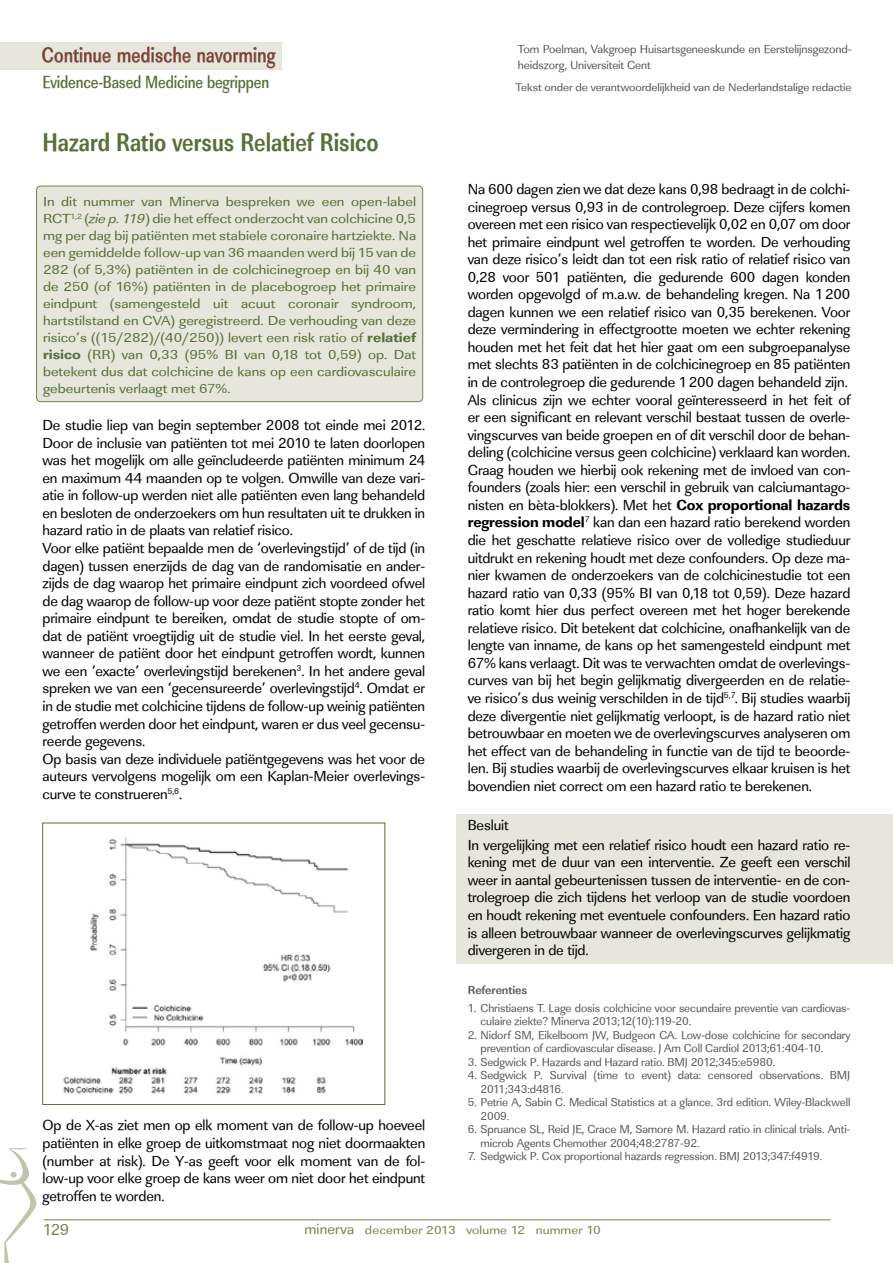
<style>
.page{position:relative;width:893px;height:1263px;background:#fff}
.page>*{position:absolute;margin:0;border:0;box-sizing:border-box;transform-origin:0 0}
.t1{font:700 26.4px "Linear Std Nr";color:#587037;scale:.91 1}
.t2{font:21.45px "Linear Std Nr";letter-spacing:.025em;color:#7d3629;scale:.91 1}
.t3{font:500 18.15px "Linear Std Nr";letter-spacing:-.01em;color:#587037;scale:.91 1}
.t4{font:16.5px "Linear Std";color:#748351}
.t5{font:15px/17.5px "Linear Std";letter-spacing:-.01em;color:#000}
.t6{font:13.5px/17px "Linear Std";color:#587037;text-align:justify;scale:1.11 1}
.t7{font:12.15px "Linear Std";letter-spacing:.01em;color:#748351;scale:1.11 1}
.t8{font:12px/16.5px "Linear Std";letter-spacing:-.01em;color:#58595b}
.t9{font:700 12px "Linear Std";letter-spacing:-.01em;color:#58595b}
.t10{font:11.85px/13.5px "Linear Std";letter-spacing:-.01em;color:#58595b}
.t11{font:11.4px "Linear Std";letter-spacing:-.01em;color:#58595b;scale:1.05 1}
.s1{font-style:italic}
.s2{font-family:"Linear Std Xbold"}
.s3{font-size:15px}
</style>
<div class="page">
<div style="left:456px;top:814px;width:437px;height:150px;background:#e6e6dd"></div>
<div style="left:0;top:43px;width:281px;height:27px;background:#e6e6dd"></div>
<svg style="left:42px;top:47px;width:69px;height:16px"></svg>
<svg style="left:117px;top:46px;width:74px;height:17px"></svg>
<svg style="left:197px;top:47px;width:79px;height:22px"></svg>
<hr style="left:44px;top:1219px;width:787px;height:1px;background:#748351">
<svg style="left:0;top:1148px;width:37px;height:115px"></svg>
<div style="left:37px;top:186px;width:386px;height:216px;background:#e6e6dd;border-radius:4px"></div>
<div style="left:36px;top:186px;width:387px;height:216px;border:1px solid #748351;border-radius:4px"></div>
<img style="left:63px;top:837px;width:301px;height:257px">
<div style="left:42px;top:823px;width:343px;height:282px;border:1px solid #587037"></div>
<h2 class="t2" style="left:42px;top:42px;width:258px">Continue medische navorming</h2>
<p class="t3" style="left:43px;top:71px;width:251px">Evidence-Based Medicine begrippen</p>
<h1 class="t1" style="left:43px;top:127px;width:371px">Hazard Ratio versus Relatief Risico</h1>
<p class="t6" style="left:43px;top:194px;width:338px">In dit nummer van Minerva bespreken we een open-label RCT<sup>1,2</sup> (<span class="s1">zie p. 119</span>) die het effect onderzocht van colchicine 0,5 mg per dag bij patiënten met stabiele coronaire hartziekte. Na een gemiddelde follow-up van 36 maanden werd bij 15 van de 282 (of 5,3%) patiënten in de colchicinegroep en bij 40 van de 250 (of 16%) patiënten in de placebogroep het primaire eindpunt (samengesteld uit acuut coronair syndroom, hartstilstand en CVA) geregistreerd. De verhouding van deze risico’s ((15/282)/(40/250)) levert een risk ratio of <span class="s2">relatief risico</span> (RR) van 0,33 (95% BI van 0,18 tot 0,59) op. Dat betekent dus dat colchicine de kans op een cardiovasculaire gebeurtenis verlaagt met 67%.</p>
<p class="t5" style="left:43px;top:416px;width:384px">De studie liep van begin september 2008 tot einde mei 2012.<br>Door de inclusie van patiënten tot mei 2010 te laten doorlopen was het mogelijk om alle geïncludeerde patiënten minimum 24 en maximum 44 maanden op te volgen. Omwille van deze vari&shy;atie in follow-up werden niet alle patiënten even lang behandeld en besloten de onderzoekers om hun resultaten uit te drukken in hazard ratio in de plaats van relatief risico.<br>Voor elke patiënt bepaalde men de ‘overlevingstijd’ of de tijd (in dagen) tussen enerzijds de dag van de randomisatie en ander&shy;zijds de dag waarop het primaire eindpunt zich voordeed ofwel de dag waarop de follow-up voor deze patiënt stopte zonder het primaire eindpunt te bereiken, omdat de studie stopte of om&shy;dat de patiënt vroegtijdig uit de studie viel. In het eerste geval, wanneer de patiënt door het eindpunt getroffen wordt, kunnen we een ‘exacte’ overlevingstijd berekenen<sup>3</sup>. In het andere geval spreken we van een ‘gecensureerde’ overlevingstijd<sup>4</sup>. Omdat er in de studie met colchicine tijdens de follow-up weinig patiënten getroffen werden door het eindpunt, waren er dus veel gecensu&shy;reerde gegevens.<br>Op basis van deze individuele patiëntgegevens was het voor de auteurs vervolgens mogelijk om een Kaplan-Meier overlevings&shy;curve te construeren<sup>5,6</sup>.</p>
<p class="t5" style="left:43px;top:1117px;width:384px;text-align:justify">Op de X-as ziet men op elk moment van de follow-up hoeveel patiënten in elke groep de uitkomstmaat nog niet doormaakten (number at risk). De Y-as geeft voor elk moment van de fol&shy;low-up voor elke groep de kans weer om niet door het eindpunt getroffen te worden.</p>
<p class="t8" style="left:518px;top:40px;width:335px">Tom Poelman, Vakgroep Huisartsgeneeskunde en Eerstelijnsgezond&shy;heidszorg, Universiteit Gent</p>
<p class="t11" style="left:516px;top:81px;width:321px">Tekst onder de verantwoordelijkheid van de Nederlandstalige redactie</p>
<p class="t5" style="left:468px;top:180px;width:384px">Na 600 dagen zien we dat deze kans 0,98 bedraagt in de colchi&shy;cinegroep versus 0,93 in de controlegroep. Deze cijfers komen overeen met een risico van respectievelijk 0,02 en 0,07 om door het primaire eindpunt wel getroffen te worden. De verhouding van deze risico’s leidt dan tot een risk ratio of relatief risico van 0,28 voor 501 patiënten, die gedurende 600 dagen konden worden opgevolgd of m.a.w. de behandeling kregen. Na 1200 dagen kunnen we een relatief risico van 0,35 berekenen. Voor deze vermindering in effectgrootte moeten we echter rekening houden met het feit dat het hier gaat om een subgroepanalyse met slechts 83 patiënten in de colchicinegroep en 85 patiënten in de controlegroep die gedurende 1200 dagen behandeld zijn.<br>Als clinicus zijn we echter vooral geïnteresseerd in het feit of er een significant en relevant verschil bestaat tussen de overle&shy;vingscurves van beide groepen en of dit verschil door de behan&shy;deling (colchicine versus geen colchicine) verklaard kan worden.<br>Graag houden we hierbij ook rekening met de invloed van con&shy;founders (zoals hier: een verschil in gebruik van calciumantago&shy;nisten en bèta-blokkers). Met het <span class="s2">Cox proportional hazards regression model</span><sup>7</sup> kan dan een hazard ratio berekend worden die het geschatte relatieve risico over de volledige studieduur uitdrukt en rekening houdt met deze confounders. Op deze ma&shy;nier kwamen de onderzoekers van de colchicinestudie tot een hazard ratio van 0,33 (95% BI van 0,18 tot 0,59). Deze hazard ratio komt hier dus perfect overeen met het hoger berekende relatieve risico. Dit betekent dat colchicine, onafhankelijk van de lengte van inname, de kans op het samengesteld eindpunt met 67% kans verlaagt. Dit was te verwachten omdat de overlevings&shy;curves van bij het begin gelijkmatig divergeerden en de relatie&shy;ve risico’s dus weinig verschilden in de tijd<sup>5,7</sup>. Bij studies waarbij deze divergentie niet gelijkmatig verloopt, is de hazard ratio niet betrouwbaar en moeten we de overlevingscurves analyseren om het effect van de behandeling in functie van de tijd te beoorde&shy;len. Bij studies waarbij de overlevingscurves elkaar kruisen is het bovendien niet correct om een hazard ratio te berekenen.</p>
<p class="t5" style="left:468px;top:815px;width:384px;line-height:19.6px">Besluit<br>In vergelijking met een relatief risico houdt een hazard ratio re-</p>
<p class="t5" style="left:468px;top:854px;width:384px;text-align:justify">kening met de duur van een interventie. Ze geeft een verschil weer in aantal gebeurtenissen tussen de interventie- en de con&shy;trolegroep die zich tijdens het verloop van de studie voordoen en houdt rekening met eventuele confounders. Een hazard ratio is alleen betrouwbaar wanneer de overlevingscurves gelijkmatig divergeren in de tijd.</p>
<p class="t9" style="left:468px;top:983px;width:61px">Referenties</p>
<p class="t10" style="left:480px;top:1001px;width:371px;text-indent:-13px">1. Christiaens T. Lage dosis colchicine voor secundaire preventie van cardiovas&shy;culaire ziekte? Minerva 2013;12(10):119-20.</p>
<p class="t10" style="left:480px;top:1028px;width:371px;text-indent:-13px">2. Nidorf SM, Eikelboom JW, Budgeon CA. Low-dose colchicine for secondary prevention of cardiovascular disease. J Am Coll Cardiol 2013;61:404-10.</p>
<p class="t10" style="left:468px;top:1055px;width:309px">3. Sedgwick P. Hazards and Hazard ratio. BMJ 2012;345:e5980.</p>
<p class="t10" style="left:480px;top:1068px;width:371px;text-indent:-13px">4. Sedgwick P. Survival (time to event) data: censored observations. BMJ<br>2011;343:d4816.</p>
<p class="t10" style="left:480px;top:1095px;width:371px;text-indent:-13px">5. Petrie A, Sabin C. Medical Statistics at a glance. 3rd edition. Wiley-Blackwell<br>2009.</p>
<p class="t10" style="left:480px;top:1122px;width:371px;text-indent:-13px">6. Spruance SL, Reid JE, Grace M, Samore M. Hazard ratio in clinical trials. Anti&shy;microb Agents Chemother 2004;48:2787-92.</p>
<p class="t10" style="left:468px;top:1149px;width:356px">7. Sedgwick P. Cox proportional hazards regression. BMJ 2013;347:f4919.</p>
<p class="t4" style="left:43px;top:1220px;width:28px">129</p>
<p class="t7" style="left:304px;top:1222px;width:269px"><span class="s3">minerva</span> december 2013 volume 12 nummer 10</p>
</div>
